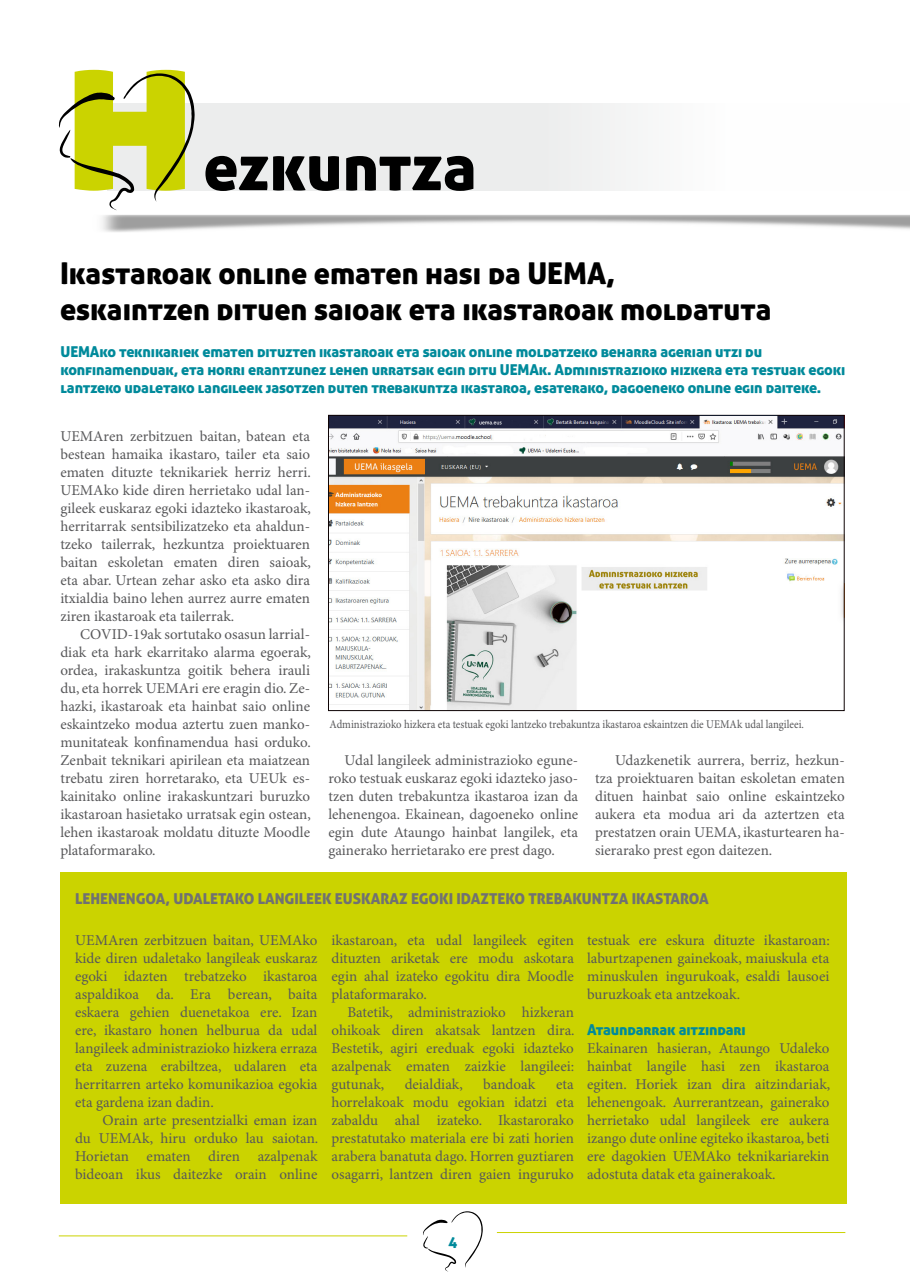
<style>
.page{position:relative;width:910px;height:1280px;background:#fff}
.page>*{position:absolute;margin:0;border:0;box-sizing:border-box;transform-origin:0 0}
.t1{font:226.8px "Aller Display";color:#cbd300}
.t2{font:64.8px "Aller Display";color:#000}
.t3{font:30px/36px "Aller Display";color:#000}
.t4{font:15px/18px "Minion Pro";color:#58585a;text-align:justify}
.t5{font:15px/18px "Aller Display";letter-spacing:-.01em;color:#008a9b}
.t6{font:15px "Aller Display";color:#707172}
.t7{font:11.85px "Minion Pro";color:#58585a;scale:.9 1}
</style>
<div class="page">
<svg style="left:423px;top:1211px;width:60px;height:61px"></svg>
<hr style="left:59px;top:1235px;width:348px;height:1px;background:#cbd300">
<hr style="left:497px;top:1232px;width:348px;height:1px;background:#cbd300">
<div style="left:107px;top:104px;width:803px;height:87px;background:linear-gradient(to bottom,#f3f3f3,#f3f3f3)"></div>
<svg style="left:59px;top:73px;width:136px;height:137px"></svg>
<div style="left:60px;top:873px;width:786px;height:331px;background:#cbd300"></div>
<img style="left:330px;top:417px;width:513px;height:292px">
<div style="left:328px;top:415px;width:517px;height:296px;border:1px solid #0e0405"></div>
<h1 class="t1" style="left:62px;top:-36px;width:137px">h</h1>
<h2 class="t2" style="left:203px;top:126px;width:275px">ezkuntza</h2>
<h3 class="t3" style="left:60px;top:255px;width:713px">Ikastaroak online ematen hasi da UEMA, eskaintzen dituen saioak eta ikastaroak moldatuta</h3>
<p class="t5" style="left:61px;top:342px;width:786px">UEMAko teknikariek ematen dituzten ikastaroak eta saioak online moldatzeko beharra agerian utzi du konfinamenduak, eta horri erantzunez lehen urratsak egin ditu UEMAk. Administrazioko hizkera eta testuak egoki lantzeko udaletako langileek jasotzen duten trebakuntza ikastaroa, esaterako, dagoeneko online egin daiteke.</p>
<p class="t4" style="left:60px;top:427px;width:252px">UEMAren zerbitzuen baitan, batean eta bestean hamaika ikastaro, tailer eta saio ematen dituzte teknikariek herriz herri.<br>UEMAko kide diren herrietako udal lan&shy;gileek euskaraz egoki idazteko ikastaroak, herritarrak sentsibilizatzeko eta ahaldun&shy;tzeko tailerrak, hezkuntza proiektuaren baitan eskoletan ematen diren saioak, eta abar. Urtean zehar asko eta asko dira itxialdia baino lehen aurrez aurre ematen ziren ikastaroak eta tailerrak.</p>
<p class="t4" style="left:60px;top:625px;width:252px;text-indent:20px">COVID-19ak sortutako osasun larrial&shy;diak eta hark ekarritako alarma egoerak, ordea, irakaskuntza goitik behera irauli du, eta horrek UEMAri ere eragin dio. Ze&shy;hazki, ikastaroak eta hainbat saio online eskaintzeko modua aztertu zuen manko&shy;munitateak konfinamendua hasi orduko.<br>Zenbait teknikari apirilean eta maiatzean trebatu ziren horretarako, eta UEUk es&shy;kainitako online irakaskuntzari buruzko ikastaroan hasietako urratsak egin ostean, lehen ikastaroak moldatu dituzte Moodle plataformarako.</p>
<p class="t7" style="left:330px;top:717px;width:528px">Administrazioko hizkera eta testuak egoki lantzeko trebakuntza ikastaroa eskaintzen die UEMAk udal langileei.</p>
<p class="t4" style="left:328px;top:751px;width:251px;text-indent:16px">Udal langileek administrazioko egune&shy;roko testuak euskaraz egoki idazteko jaso&shy;tzen duten trebakuntza ikastaroa izan da lehenengoa. Ekainean, dagoeneko online egin dute Ataungo hainbat langilek, eta gainerako herrietarako ere prest dago.</p>
<p class="t4" style="left:595px;top:751px;width:251px;text-indent:20px">Udazkenetik aurrera, berriz, hezkun&shy;tza proiektuaren baitan eskoletan ematen dituen hainbat saio online eskaintzeko aukera eta modua ari da aztertzen eta prestatzen orain UEMA, ikasturtearen ha&shy;sierarako prest egon daitezen.</p>
<p class="t6" style="left:75px;top:889px;width:635px">LEHENENGOA, UDALETAKO LANGILEEK EUSKARAZ EGOKI IDAZTEKO TREBAKUNTZA IKASTAROA</p>
<p class="t4" style="left:332px;top:931px;width:244px">ikastaroan, eta udal langileek egiten dituzten ariketak ere modu askotara egin ahal izateko egokitu dira Moodle plataformarako.</p>
<p class="t4" style="left:332px;top:1003px;width:245px;text-indent:16px">Batetik, administrazioko hizkeran ohikoak diren akatsak lantzen dira.<br>Bestetik, agiri ereduak egoki idazteko azalpenak ematen zaizkie langileei: gutunak,</p>
<p class="t4" style="left:75px;top:931px;width:244px">UEMAren zerbitzuen baitan, UEMAko kide diren udaletako langileak euskaraz egoki idazten trebatzeko ikastaroa aspaldikoa da. Era berean, baita eskaera gehien duenetakoa ere. Izan ere, ikastaro honen helburua da udal langileek administrazioko hizkera erraza eta zuzena erabiltzea, udalaren eta herritarren arteko komunikazioa egokia eta gardena izan dadin.</p>
<p class="t4" style="left:75px;top:1111px;width:245px;text-indent:27px">Orain arte presentzialki eman izan du UEMAk, hiru orduko lau saiotan.<br>Horietan ematen diren azalpenak bideoan ikus daitezke orain online</p>
<p class="t4" style="left:587px;top:931px;width:244px">testuak ere eskura dituzte ikastaroan: laburtzapenen gainekoak, maiuskula eta minuskulen ingurukoak, esaldi lausoei buruzkoak eta antzekoak.</p>
<p class="t5" style="left:587px;top:1020px;width:160px">Ataundarrak aitzindari</p>
<p class="t4" style="left:587px;top:1039px;width:245px">Ekainaren hasieran, Ataungo Udaleko hainbat langile hasi zen ikastaroa egiten. Horiek izan dira aitzindariak, lehenengoak. Aurrerantzean, gainerako herrietako udal langileek ere aukera izango dute online egiteko ikastaroa, beti ere dagokien UEMAko teknikariarekin adostuta datak eta gainerakoak.</p>
<p class="t4" style="left:405px;top:1075px;width:60px">deialdiak,</p>
<p class="t4" style="left:483px;top:1075px;width:54px">bandoak</p>
<p class="t4" style="left:332px;top:1075px;width:244px;text-indent:225px">eta horrelakoak modu egokian idatzi eta zabaldu ahal izateko. Ikastarorako prestatutako materiala ere bi zati horien arabera banatuta dago. Horren guztiaren osagarri, lantzen diren gaien inguruko</p>
<p class="t5" style="left:448px;top:1232px;width:11px">4</p>
</div>
